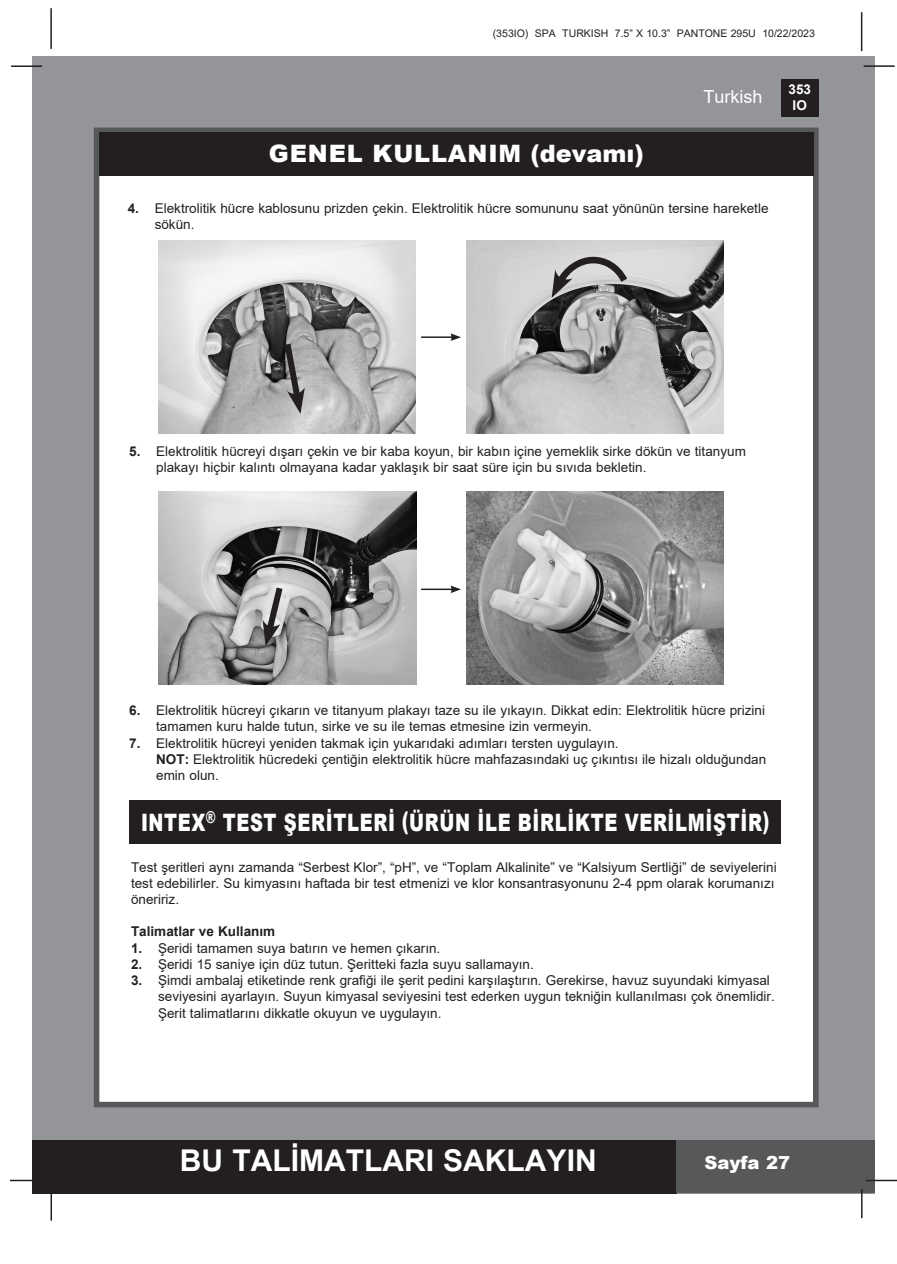
<style>
.page{position:relative;width:897px;height:1264px;background:#fff}
.page>*{position:absolute;margin:0;border:0;box-sizing:border-box;transform-origin:0 0}
.t1{font:700 30px "Arial";color:#fff}
.t2{font:900 24px "Arial";letter-spacing:.035em;color:#fff;scale:.75 1}
.t3{font:900 24px "Arial";letter-spacing:.035em;color:#fff}
.t4{font:18px "Arial";color:#fff}
.t5{font:900 18px "Arial";color:#fff}
.t6{font:13.5px/16.2px "Arial";color:#231f20}
.t7{font:700 13.5px "Arial";color:#231f20}
.t8{font:700 13.5px/16.2px "Arial";color:#fff;text-align:center}
.t9{font:10.5px "Arial";color:#231f20}
.s1{font-weight:700}
</style>
<div class="page">
<div style="left:33px;top:56px;width:842px;height:1137px;background:#939598"></div>
<div style="left:780px;top:79px;width:38px;height:38px;background:#231f20"></div>
<hr style="left:863px;top:65px;width:31px;height:2px;background:#231f20">
<hr style="left:50px;top:8px;width:2px;height:41px;background:#231f20">
<hr style="left:860px;top:12px;width:2px;height:39px;background:#231f20">
<div style="left:33px;top:1140px;width:644px;height:53px;background:#231f20"></div>
<div style="left:676px;top:1140px;width:199px;height:53px;background:#57585a"></div>
<hr style="left:865px;top:1179px;width:31px;height:2px;background:#231f20">
<hr style="left:860px;top:1189px;width:2px;height:29px;background:#231f20">
<hr style="left:50px;top:1190px;width:2px;height:30px;background:#231f20">
<hr style="left:10px;top:1179px;width:31px;height:2px;background:#231f20">
<hr style="left:11px;top:65px;width:31px;height:2px;background:#231f20">
<div style="left:94px;top:128px;width:724px;height:979px;background:#fff;border:6px solid #57585a"></div>
<div style="left:99px;top:132px;width:714px;height:44px;background:#231f20"></div>
<div style="left:129px;top:801px;width:652px;height:43px;background:#231f20"></div>
<img style="left:158px;top:241px;width:257px;height:192px">
<svg style="left:280px;top:337px;width:25px;height:77px;background:#7c7b7b"></svg>
<img style="left:466px;top:241px;width:258px;height:192px">
<svg style="left:550px;top:253px;width:83px;height:45px;background:#9a999a"></svg>
<hr style="left:421px;top:336px;width:32px;height:2px;background:#231f20">
<svg style="left:450px;top:333px;width:11px;height:8px"></svg>
<img style="left:159px;top:491px;width:257px;height:193px">
<img style="left:466px;top:491px;width:258px;height:193px">
<svg style="left:262px;top:581px;width:25px;height:65px;background:#9a9999"></svg>
<hr style="left:421px;top:588px;width:32px;height:2px;background:#231f20">
<svg style="left:450px;top:585px;width:11px;height:8px"></svg>
<p class="t9" style="left:492px;top:26px;width:323px">(353IO) SPA TURKISH 7.5” X 10.3” PANTONE 295U 10/22/2023</p>
<p class="t3" style="left:269px;top:136px;width:376px">GENEL KULLANIM (devamı)</p>
<h3 class="t4" style="left:703px;top:84px;width:61px">Turkish</h3>
<p class="t6" style="left:155px;top:200px;width:615px;text-indent:-27px"><span class="s1">4.</span> Elektrolitik hücre kablosunu prizden çekin. Elektrolitik hücre somununu saat yönünün tersine hareketle sökün.</p>
<p class="t8" style="left:788px;top:81px;width:24px">353<br>IO</p>
<p class="t6" style="left:156px;top:443px;width:591px;text-indent:-27px"><span class="s1">5.</span> Elektrolitik hücreyi dışarı çekin ve bir kaba koyun, bir kabın içine yemeklik sirke dökün ve titanyum plakayı hiçbir kalıntı olmayana kadar yaklaşık bir saat süre için bu sıvıda bekletin.</p>
<p class="t6" style="left:156px;top:702px;width:610px;text-indent:-27px"><span class="s1">6.</span> Elektrolitik hücreyi çıkarın ve titanyum plakayı taze su ile yıkayın. Dikkat edin: Elektrolitik hücre prizini tamamen kuru halde tutun, sirke ve su ile temas etmesine izin vermeyin.</p>
<p class="t6" style="left:129px;top:735px;width:491px"><span class="s1">7.</span> Elektrolitik hücreyi yeniden takmak için yukarıdaki adımları tersten uygulayın.</p>
<p class="t6" style="left:156px;top:751px;width:611px"><span class="s1">NOT:</span> Elektrolitik hücredeki çentiğin elektrolitik hücre mahfazasındaki uç çıkıntısı ile hizalı olduğundan emin olun.</p>
<p class="t2" style="left:141px;top:805px;width:839px">INTEX<sup>®</sup> TEST ŞERİTLERİ (ÜRÜN İLE BİRLİKTE VERİLMİŞTİR)</p>
<p class="t6" style="left:131px;top:858px;width:647px">Test şeritleri aynı zamanda “Serbest Klor”, “pH”, ve “Toplam Alkalinite” ve “Kalsiyum Sertliği” de seviyelerini test edebilirler. Su kimyasını haftada bir test etmenizi ve klor konsantrasyonunu 2-4 ppm olarak korumanızı öneririz.</p>
<p class="t7" style="left:131px;top:922px;width:146px">Talimatlar ve Kullanım</p>
<p class="t6" style="left:131px;top:939px;width:311px"><span class="s1">1.</span> Şeridi tamamen suya batırın ve hemen çıkarın.</p>
<p class="t6" style="left:131px;top:956px;width:404px"><span class="s1">2.</span> Şeridi 15 saniye için düz tutun. Şeritteki fazla suyu sallamayın.</p>
<p class="t6" style="left:158px;top:972px;width:618px;text-indent:-27px"><span class="s1">3.</span> Şimdi ambalaj etiketinde renk grafiği ile şerit pedini karşılaştırın. Gerekirse, havuz suyundaki kimyasal seviyesini ayarlayın. Suyun kimyasal seviyesini test ederken uygun tekniğin kullanılması çok önemlidir.<br>Şerit talimatlarını dikkatle okuyun ve uygulayın.</p>
<h1 class="t1" style="left:180px;top:1139px;width:418px">BU TALİMATLARI SAKLAYIN</h1>
<h3 class="t5" style="left:704px;top:1149px;width:87px">Sayfa 27</h3>
</div>
